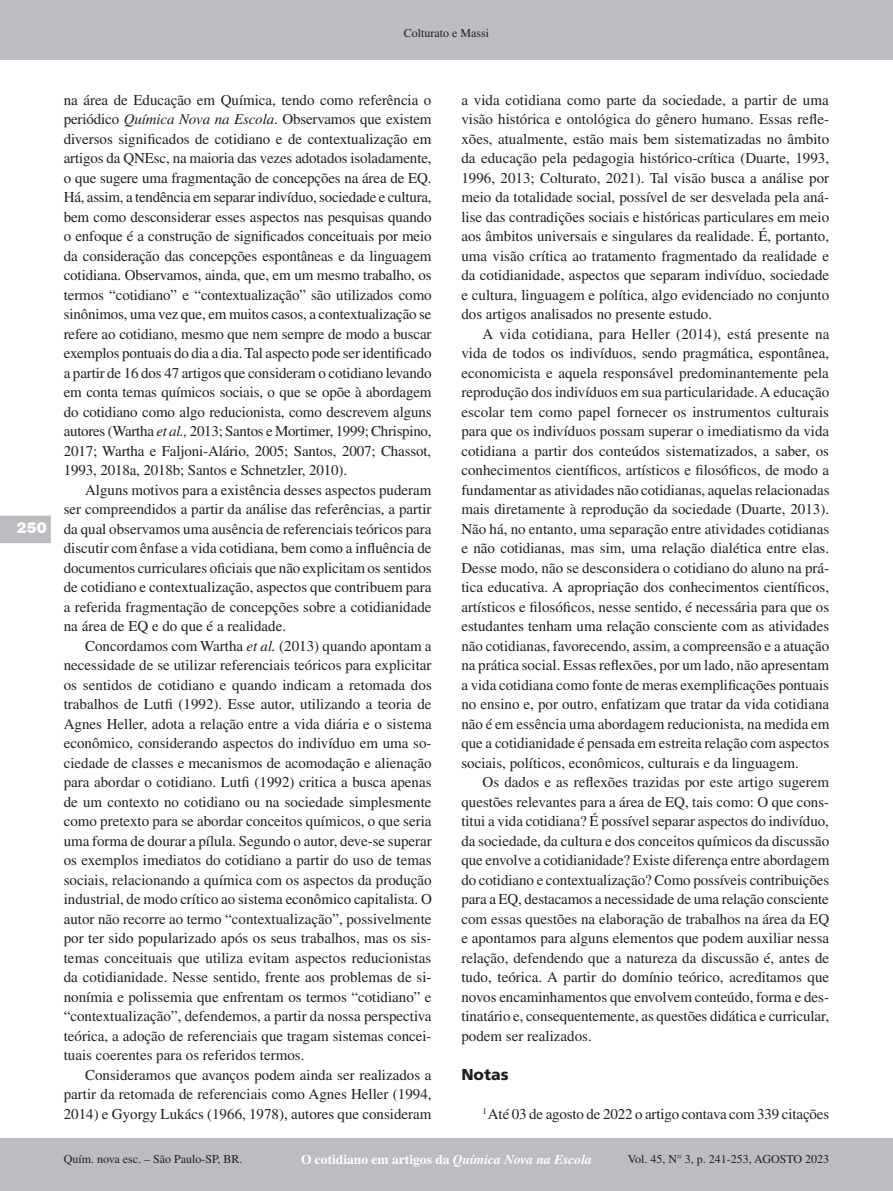
<style>
.page{position:relative;width:893px;height:1191px;background:#fff}
.page>*{position:absolute;margin:0;border:0;box-sizing:border-box;transform-origin:0 0}
.Sessão{font:900 15.75px "Frutiger LT Std";color:#231f20}
.t1{font:15px/19.5px "Times LT Std";color:#231f20;text-align:justify}
.t2{font:900 15px "Swiss 721 BT";color:#fff}
.t3{font:700 13.5px "Times LT Std";color:#fff}
.t4{font:12px "Times LT Std";color:#231f20}
.s1{font-style:italic}
</style>
<div class="page">
<div style="left:0;top:0;width:893px;height:60px;background:#bcbdc0"></div>
<div style="left:0;top:1138px;width:893px;height:53px;background:#bcbdc0"></div>
<svg style="left:0;top:515px;width:51px;height:28px"></svg>
<p class="t4" style="left:404px;top:27px;width:87px">Colturato e Massi</p>
<p class="t2" style="left:17px;top:518px;width:31px">250</p>
<p class="t1" style="left:64px;top:90px;width:369px">na área de Educação em Química, tendo como referência o periódico <span class="s1">Química Nova na Escola</span>. Observamos que existem diversos significados de cotidiano e de contextualização em artigos da QNEsc, na maioria das vezes adotados isoladamente, o que sugere uma fragmentação de concepções na área de EQ.<br>Há, assim, a tendência em separar indivíduo, sociedade e cultura, bem como desconsiderar esses aspectos nas pesquisas quando o enfoque é a construção de significados conceituais por meio da consideração das concepções espontâneas e da linguagem cotidiana. Observamos, ainda, que, em um mesmo trabalho, os termos “cotidiano” e “contextualização” são utilizados como sinônimos, uma vez que, em muitos casos, a contextualização se refere ao cotidiano, mesmo que nem sempre de modo a buscar exemplos pontuais do dia a dia. Tal aspecto pode ser identificado a partir de 16 dos 47 artigos que consideram o cotidiano levando em conta temas químicos sociais, o que se opõe à abordagem do cotidiano como algo reducionista, como descrevem alguns autores (Wartha <span class="s1">et al.,</span> 2013; Santos e Mortimer, 1999; Chrispino, 2017; Wartha e Faljoni-Alário, 2005; Santos, 2007; Chassot, 1993, 2018a, 2018b; Santos e Schnetzler, 2010).</p>
<p class="t1" style="left:64px;top:480px;width:369px;text-indent:21px">Alguns motivos para a existência desses aspectos puderam ser compreendidos a partir da análise das referências, a partir da qual observamos uma ausência de referenciais teóricos para discutir com ênfase a vida cotidiana, bem como a influência de documentos curriculares oficiais que não explicitam os sentidos de cotidiano e contextualização, aspectos que contribuem para a referida fragmentação de concepções sobre a cotidianidade na área de EQ e do que é a realidade.</p>
<p class="t1" style="left:64px;top:636px;width:370px;text-indent:21px">Concordamos com Wartha <span class="s1">et al.</span> (2013) quando apontam a necessidade de se utilizar referenciais teóricos para explicitar os sentidos de cotidiano e quando indicam a retomada dos trabalhos de Lutfi (1992). Esse autor, utilizando a teoria de Agnes Heller, adota a relação entre a vida diária e o sistema econômico, considerando aspectos do indivíduo em uma so&shy;ciedade de classes e mecanismos de acomodação e alienação para abordar o cotidiano. Lutfi (1992) critica a busca apenas de um contexto no cotidiano ou na sociedade simplesmente como pretexto para se abordar conceitos químicos, o que seria uma forma de dourar a pílula. Segundo o autor, deve-se superar os exemplos imediatos do cotidiano a partir do uso de temas sociais, relacionando a química com os aspectos da produção industrial, de modo crítico ao sistema econômico capitalista. O autor não recorre ao termo “contextualização”, possivelmente por ter sido popularizado após os seus trabalhos, mas os sis&shy;temas conceituais que utiliza evitam aspectos reducionistas da cotidianidade. Nesse sentido, frente aos problemas de si&shy;nonímia e polissemia que enfrentam os termos “cotidiano” e “contextualização”, defendemos, a partir da nossa perspectiva teórica, a adoção de referenciais que tragam sistemas concei&shy;tuais coerentes para os referidos termos.</p>
<p class="t1" style="left:64px;top:1065px;width:369px;text-indent:21px">Consideramos que avanços podem ainda ser realizados a partir da retomada de referenciais como Agnes Heller (1994, 2014) e Gyorgy Lukács (1966, 1978), autores que consideram</p>
<p class="t1" style="left:461px;top:90px;width:369px">a vida cotidiana como parte da sociedade, a partir de uma visão histórica e ontológica do gênero humano. Essas refle&shy;xões, atualmente, estão mais bem sistematizadas no âmbito da educação pela pedagogia histórico-crítica (Duarte, 1993, 1996, 2013; Colturato, 2021). Tal visão busca a análise por meio da totalidade social, possível de ser desvelada pela aná&shy;lise das contradições sociais e históricas particulares em meio aos âmbitos universais e singulares da realidade. É, portanto, uma visão crítica ao tratamento fragmentado da realidade e da cotidianidade, aspectos que separam indivíduo, sociedade e cultura, linguagem e política, algo evidenciado no conjunto dos artigos analisados no presente estudo.</p>
<p class="t1" style="left:461px;top:324px;width:370px;text-indent:21px">A vida cotidiana, para Heller (2014), está presente na vida de todos os indivíduos, sendo pragmática, espontânea, economicista e aquela responsável predominantemente pela reprodução dos indivíduos em sua particularidade. A educação escolar tem como papel fornecer os instrumentos culturais para que os indivíduos possam superar o imediatismo da vida cotidiana a partir dos conteúdos sistematizados, a saber, os conhecimentos científicos, artísticos e filosóficos, de modo a fundamentar as atividades não cotidianas, aquelas relacionadas mais diretamente à reprodução da sociedade (Duarte, 2013).<br>Não há, no entanto, uma separação entre atividades cotidianas e não cotidianas, mas sim, uma relação dialética entre elas.<br>Desse modo, não se desconsidera o cotidiano do aluno na prá&shy;tica educativa. A apropriação dos conhecimentos científicos, artísticos e filosóficos, nesse sentido, é necessária para que os estudantes tenham uma relação consciente com as atividades não cotidianas, favorecendo, assim, a compreensão e a atuação na prática social. Essas reflexões, por um lado, não apresentam a vida cotidiana como fonte de meras exemplificações pontuais no ensino e, por outro, enfatizam que tratar da vida cotidiana não é em essência uma abordagem reducionista, na medida em que a cotidianidade é pensada em estreita relação com aspectos sociais, políticos, econômicos, culturais e da linguagem.</p>
<p class="t1" style="left:461px;top:772px;width:370px;text-indent:21px">Os dados e as reflexões trazidas por este artigo sugerem questões relevantes para a área de EQ, tais como: O que cons&shy;titui a vida cotidiana? É possível separar aspectos do indivíduo, da sociedade, da cultura e dos conceitos químicos da discussão que envolve a cotidianidade? Existe diferença entre abordagem do cotidiano e contextualização? Como possíveis contribuições para a EQ, destacamos a necessidade de uma relação consciente com essas questões na elaboração de trabalhos na área da EQ e apontamos para alguns elementos que podem auxiliar nessa relação, defendendo que a natureza da discussão é, antes de tudo, teórica. A partir do domínio teórico, acreditamos que novos encaminhamentos que envolvem conteúdo, forma e des&shy;tinatário e, consequentemente, as questões didática e curricular, podem ser realizados.</p>
<p class="Sessão" style="left:461px;top:1065px;width:49px">Notas</p>
<p class="t1" style="left:483px;top:1104px;width:348px"><sup>1</sup> Até 03 de agosto de 2022 o artigo contava com 339 citações</p>
<p class="t4" style="left:64px;top:1152px;width:180px">Quím. nova esc. – São Paulo-SP, BR.</p>
<p class="t3" style="left:301px;top:1151px;width:292px">O cotidiano em artigos da <span class="s1">Química Nova na Escola</span></p>
<p class="t4" style="left:628px;top:1152px;width:203px">Vol. 45, N° 3, p. 241-253, AGOSTO 2023</p>
</div>
